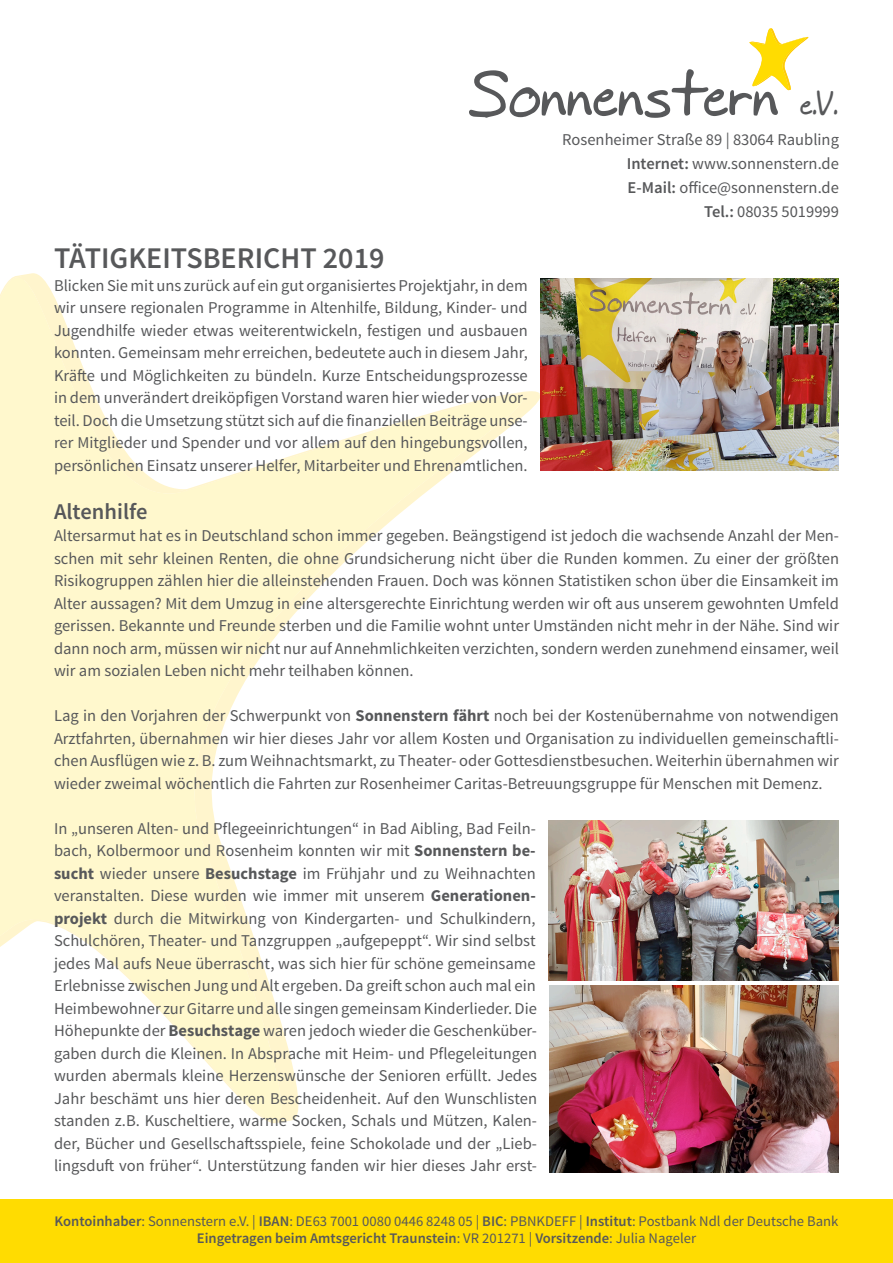
<style>
.page{position:relative;width:893px;height:1263px;background:#fff}
.page>*{position:absolute;margin:0;border:0;box-sizing:border-box;transform-origin:0 0}
.t1{font:79.5px "Mad's Scrawl BRK";color:#57585a}
.t2{font:600 30px "Source Sans Pro";color:#57585a}
.t3{font:600 22.5px "Source Sans Pro";color:#57585a}
.t4{font:16.5px/22.5px "Source Sans Pro";color:#57585a;text-align:justify}
.t5{font:14.7px/17.5px "Source Sans Pro";color:#57585a;text-align:center}
.s1{font-size:39.75px}
.s2{font-weight:600}
.s3{font-weight:700}
</style>
<div class="page">
<div style="left:0;top:1199px;width:893px;height:64px;background:#ffdc01"></div>
<svg style="left:749px;top:28px;width:60px;height:62px"></svg>
<svg style="left:0;top:275px;width:527px;height:848px"></svg>
<img style="left:540px;top:279px;width:299px;height:192px">
<img style="left:549px;top:821px;width:290px;height:159px">
<img style="left:550px;top:985px;width:289px;height:187px">
<h1 class="t1" style="left:468px;top:54px;width:371px">Sonnenstern <span class="s1">e.V.</span></h1>
<p class="t4" style="left:562px;top:128px;width:278px;line-height:24px;text-align:right">Rosenheimer Straße 89 | 83064 Raubling<br><span class="s2">Internet:</span> www.sonnenstern.de<br><span class="s2">E-Mail:</span> office@sonnenstern.de<br><span class="s2">Tel.:</span> 08035 5019999</p>
<h2 class="t2" style="left:54px;top:239px;width:332px">TÄTIGKEITSBERICHT 2019</h2>
<p class="t4" style="left:54px;top:274px;width:475px">Blicken Sie mit uns zurück auf ein gut organisiertes Projektjahr, in dem wir unsere regionalen Programme in Altenhilfe, Bildung, Kinder- und Jugendhilfe wieder etwas weiterentwickeln, festigen und ausbauen konnten. Gemeinsam mehr erreichen, bedeutete auch in diesem Jahr, Kräfte und Möglichkeiten zu bündeln. Kurze Entscheidungsprozesse in dem unverändert dreiköpfigen Vorstand waren hier wieder von Vor&shy;teil. Doch die Umsetzung stützt sich auf die finanziellen Beiträge unse&shy;rer Mitglieder und Spender und vor allem auf den hingebungsvollen, persönlichen Einsatz unserer Helfer, Mitarbeiter und Ehrenamtlichen.</p>
<h3 class="t3" style="left:54px;top:497px;width:95px">Altenhilfe</h3>
<p class="t4" style="left:54px;top:525px;width:787px">Altersarmut hat es in Deutschland schon immer gegeben. Beängstigend ist jedoch die wachsende Anzahl der Men&shy;schen mit sehr kleinen Renten, die ohne Grundsicherung nicht über die Runden kommen. Zu einer der größten Risikogruppen zählen hier die alleinstehenden Frauen. Doch was können Statistiken schon über die Einsamkeit im Alter aussagen? Mit dem Umzug in eine altersgerechte Einrichtung werden wir oft aus unserem gewohnten Umfeld gerissen. Bekannte und Freunde sterben und die Familie wohnt unter Umständen nicht mehr in der Nähe. Sind wir dann noch arm, müssen wir nicht nur auf Annehmlichkeiten verzichten, sondern werden zunehmend einsamer, weil wir am sozialen Leben nicht mehr teilhaben können.</p>
<p class="t4" style="left:54px;top:705px;width:786px">Lag in den Vorjahren der Schwerpunkt von <span class="s3">Sonnenstern fährt</span> noch bei der Kostenübernahme von notwendigen Arztfahrten, übernahmen wir hier dieses Jahr vor allem Kosten und Organisation zu individuellen gemeinschaftli&shy;chen Ausflügen wie z. B. zum Weihnachtsmarkt, zu Theater- oder Gottesdienstbesuchen. Weiterhin übernahmen wir wieder zweimal wöchentlich die Fahrten zur Rosenheimer Caritas-Betreuungsgruppe für Menschen mit Demenz.</p>
<p class="t4" style="left:54px;top:817px;width:485px">In „unseren Alten- und Pflegeeinrichtungen“ in Bad Aibling, Bad Feiln&shy;bach, Kolbermoor und Rosenheim konnten wir mit <span class="s3">Sonnenstern be&shy;sucht</span> wieder unsere <span class="s3">Besuchstage</span> im Frühjahr und zu Weihnachten veranstalten. Diese wurden wie immer mit unserem <span class="s3">Generationen&shy;projekt</span> durch die Mitwirkung von Kindergarten- und Schulkindern, Schulchören, Theater- und Tanzgruppen „aufgepeppt“. Wir sind selbst jedes Mal aufs Neue überrascht, was sich hier für schöne gemeinsame Erlebnisse zwischen Jung und Alt ergeben. Da greift schon auch mal ein Heimbewohner zur Gitarre und alle singen gemeinsam Kinderlieder. Die Höhepunkte der <span class="s3">Besuchstage</span> waren jedoch wieder die Geschenküber&shy;gaben durch die Kleinen. In Absprache mit Heim- und Pflegeleitungen wurden abermals kleine Herzenswünsche der Senioren erfüllt. Jedes Jahr beschämt uns hier deren Bescheidenheit. Auf den Wunschlisten standen z.B. Kuscheltiere, warme Socken, Schals und Mützen, Kalen&shy;der, Bücher und Gesellschaftsspiele, feine Schokolade und der „Lieb&shy;lingsduft von früher“. Unterstützung fanden wir hier dieses Jahr erst-</p>
<p class="t5" style="left:55px;top:1212px;width:785px"><span class="s2">Kontoinhaber</span>: Sonnenstern e.V. | <span class="s2">IBAN</span>: DE63 7001 0080 0446 8248 05 | <span class="s2">BIC</span>: PBNKDEFF | <span class="s2">Institut</span>: Postbank Ndl der Deutsche Bank<br><span class="s2">Eingetragen beim Amtsgericht Traunstein</span>: VR 201271 | <span class="s2">Vorsitzende</span>: Julia Nageler</p>
</div>
